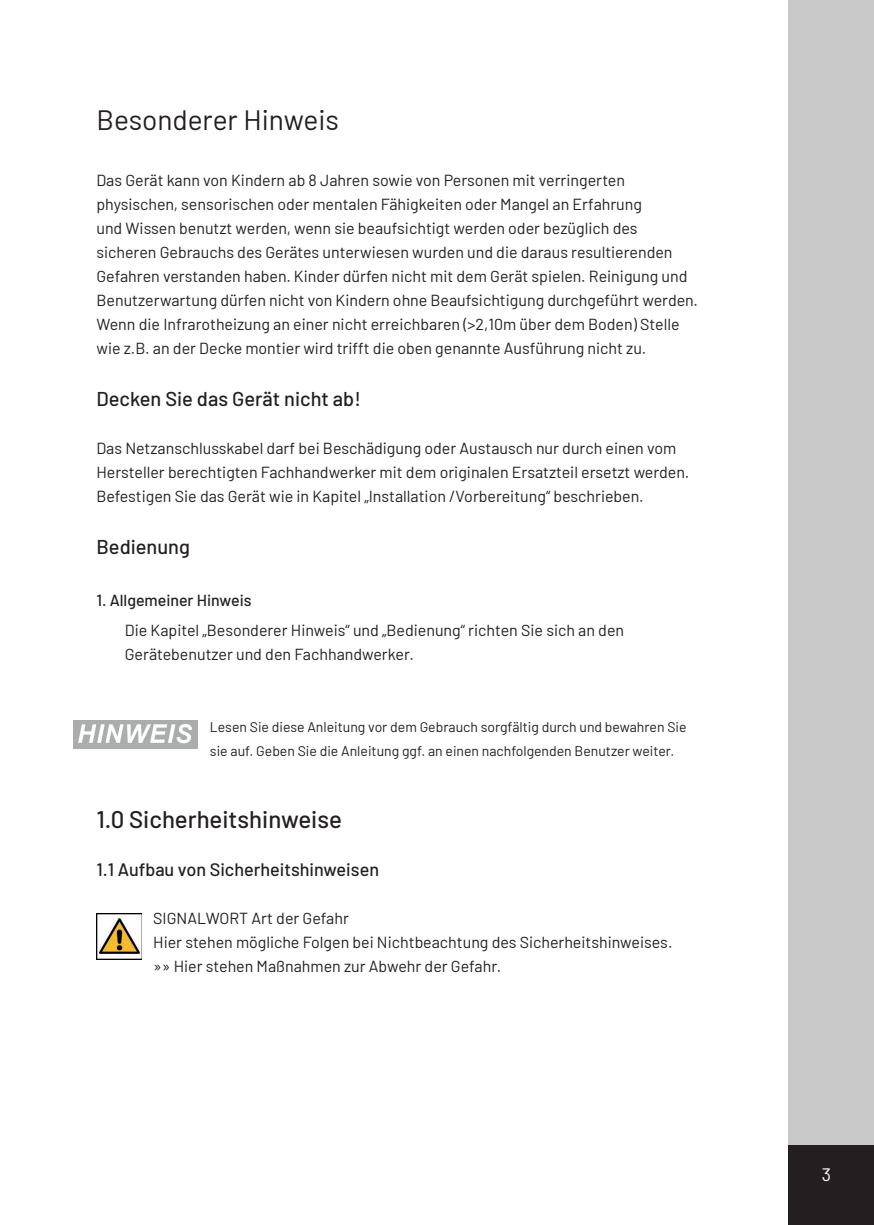
<style>
.page{position:relative;width:874px;height:1225px;background:#fff}
.page>*{position:absolute;margin:0;border:0;box-sizing:border-box;transform-origin:0 0}
.t1{font:28px "Barlow";color:#231f20}
.t2{font:500 24px "Barlow";color:#231f20}
.t3{font:500 20px "Barlow";color:#231f20}
.t4{font:500 18px "Barlow";color:#231f20}
.t5{font:18px "Barlow";color:#fff}
.t6{font:16px/24px "Barlow";color:#231f20}
.t7{font:500 16px "Barlow";color:#231f20}
.t8{font:14px/24px "Barlow";color:#231f20}
</style>
<div class="page">
<div style="left:788px;top:0;width:85px;height:1225px;background:#c8c8c8"></div>
<div style="left:788px;top:1145px;width:85px;height:80px;background:#231f20"></div>
<img style="left:74px;top:720px;width:123px;height:28px">
<img style="left:96px;top:914px;width:46px;height:45px">
<h1 class="t1" style="left:96px;top:99px;width:244px">Besonderer Hinweis</h1>
<p class="t6" style="left:96px;top:167px;width:602px">Das Gerät kann von Kindern ab 8 Jahren sowie von Personen mit verringerten physischen, sensorischen oder mentalen Fähigkeiten oder Mangel an Erfahrung<br>und Wissen benutzt werden, wenn sie beaufsichtigt werden oder bezüglich des sicheren Gebrauchs des Gerätes unterwiesen wurden und die daraus resultierenden Gefahren verstanden haben. Kinder dürfen nicht mit dem Gerät spielen. Reinigung und Benutzerwartung dürfen nicht von Kindern ohne Beaufsichtigung durchgeführt werden.<br>Wenn die Infrarotheizung an einer nicht erreichbaren (&gt;2,10m über dem Boden) Stelle wie z.B. an der Decke montier wird trifft die oben genannte Ausführung nicht zu.</p>
<p class="t3" style="left:96px;top:384px;width:266px">Decken Sie das Gerät nicht ab!</p>
<p class="t6" style="left:96px;top:435px;width:594px">Das Netzanschlusskabel darf bei Beschädigung oder Austausch nur durch einen vom<br>Hersteller berechtigten Fachhandwerker mit dem originalen Ersatzteil ersetzt werden.<br>Befestigen Sie das Gerät wie in Kapitel „Installation /Vorbereitung“ beschrieben.</p>
<p class="t3" style="left:96px;top:532px;width:95px">Bedienung</p>
<p class="t7" style="left:96px;top:588px;width:156px">1. Allgemeiner Hinweis</p>
<p class="t6" style="left:125px;top:617px;width:500px">Die Kapitel „Besonderer Hinweis“ und „Bedienung“ richten Sie sich an den<br>Gerätebenutzer und den Fachhandwerker.</p>
<p class="t8" style="left:210px;top:714px;width:478px">Lesen Sie diese Anleitung vor dem Gebrauch sorgfältig durch und bewahren Sie sie auf. Geben Sie die Anleitung ggf. an einen nachfolgenden Benutzer weiter.</p>
<h2 class="t2" style="left:96px;top:802px;width:247px">1.0 Sicherheitshinweise</h2>
<p class="t4" style="left:96px;top:856px;width:284px">1.1 Aufbau von Sicherheitshinweisen</p>
<p class="t6" style="left:153px;top:905px;width:520px">SIGNALWORT Art der Gefahr<br>Hier stehen mögliche Folgen bei Nichtbeachtung des Sicherheitshinweises. »» Hier stehen Maßnahmen zur Abwehr der Gefahr.</p>
<p class="t5" style="left:821px;top:1161px;width:11px">3</p>
</div>
